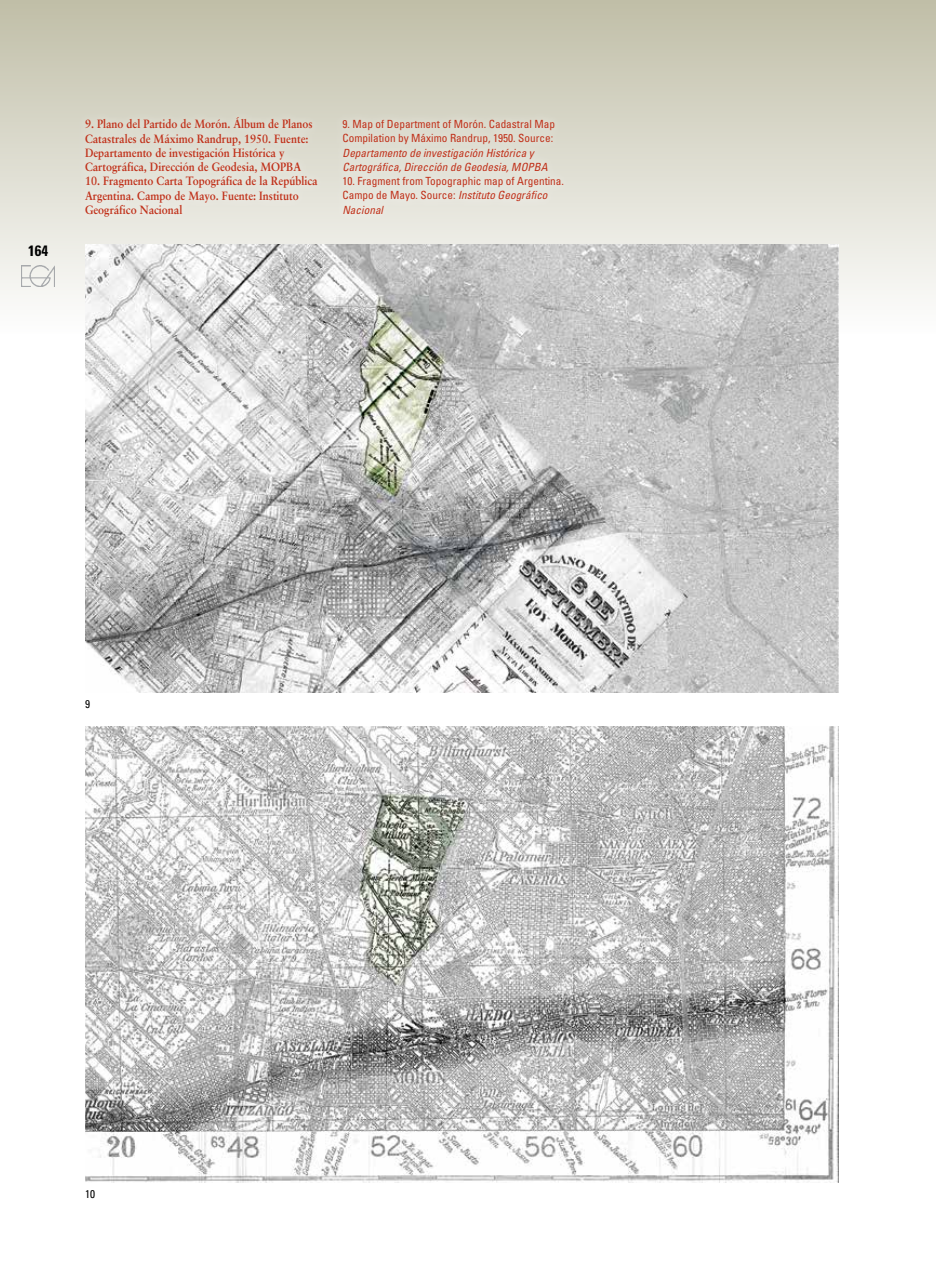
<style>
.page{position:relative;width:936px;height:1276px;background:#fff}
.page>*{position:absolute;margin:0;border:0;box-sizing:border-box;transform-origin:0 0}
.t1{font:700 condensed 15px "Univers";color:#000}
.t2{font:700 12px/14.2px "Sabon";color:#c03019;scale:.9 1}
.t3{font:condensed 11.25px/14.2px "Univers";color:#c03019}
.t4{font:italic condensed 11.25px/14.2px "Univers";color:#c03019}
.t5{font:condensed 11.25px "Univers";color:#000}
.s1{font-style:italic}
</style>
<div class="page">
<div style="left:0;top:0;width:935px;height:334px;background:linear-gradient(to bottom,#c0bea7,#fdfdfd)"></div>
<div style="left:76px;top:109px;width:250px;height:117px;background:#fff;opacity:.75"></div>
<div style="left:334px;top:111px;width:237px;height:112px;background:#fff;opacity:.75"></div>
<img style="left:85px;top:244px;width:753px;height:449px">
<img style="left:85px;top:727px;width:753px;height:455px">
<img style="left:22px;top:265px;width:33px;height:21px">
<p class="t1" style="left:28px;top:242px;width:21px">164</p>
<p class="t2" style="left:85px;top:117px;width:254px">9. Plano del Partido de Morón. Álbum de Planos Catastrales de Máximo Randrup, 1950. Fuente:<br>Departamento de investigación Histórica y Cartográfica, Dirección de Geodesia, MOPBA</p>
<p class="t2" style="left:85px;top:174px;width:260px">10. Fragmento Carta Topográfica de la República<br>Argentina. Campo de Mayo. Fuente: Instituto<br>Geográfico Nacional</p>
<p class="t3" style="left:342px;top:117px;width:214px">9. Map of Department of Morón. Cadastral Map<br>Compilation by Máximo Randrup, 1950. Source:</p>
<p class="t4" style="left:342px;top:145px;width:206px">Departamento de investigación Histórica y<br>Cartográfica, Dirección de Geodesia, MOPBA</p>
<p class="t3" style="left:342px;top:174px;width:223px">10. Fragment from Topographic map of Argentina.<br>Campo de Mayo. Source: <span class="s1">Instituto Geográfico<br>Nacional</span></p>
<p class="t5" style="left:85px;top:697px;width:6px">9</p>
<p class="t5" style="left:85px;top:1187px;width:11px">10</p>
</div>
